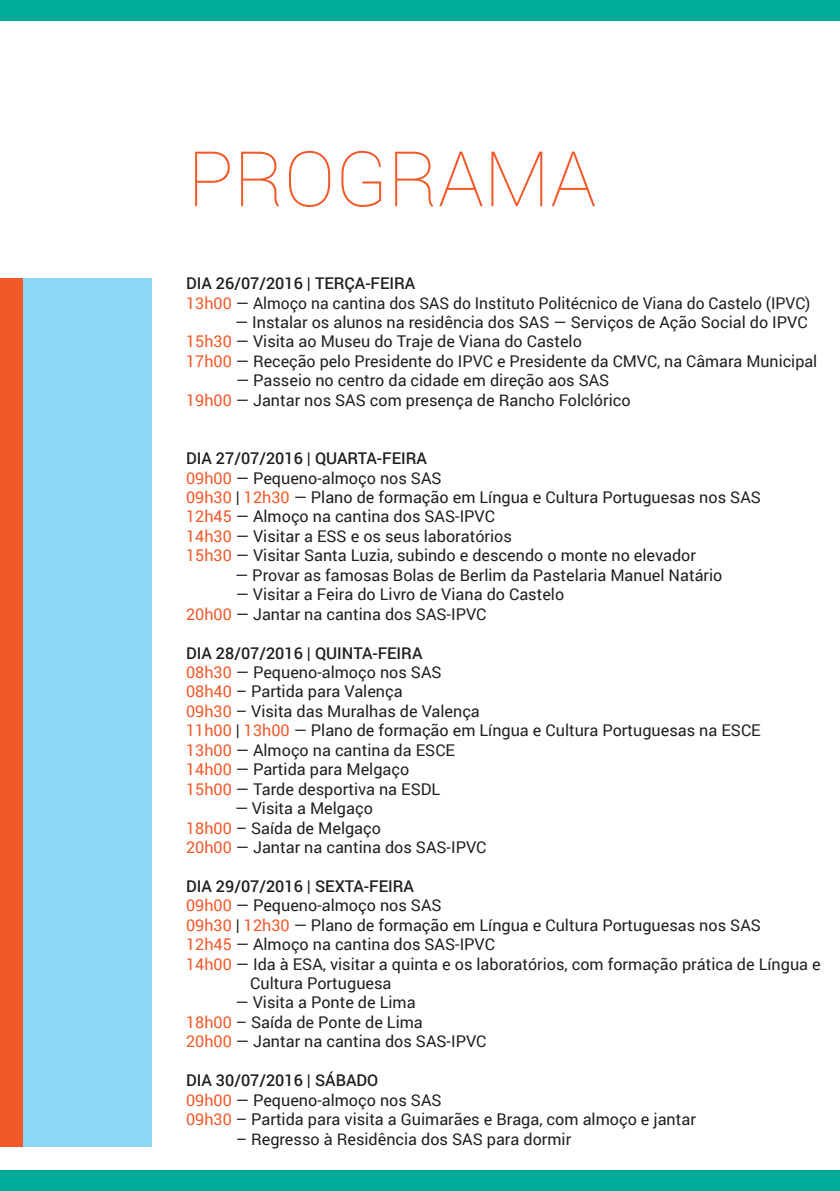
<style>
.page{position:relative;width:840px;height:1191px;background:#fff}
.page>*{position:absolute;margin:0;border:0;box-sizing:border-box;transform-origin:0 0}
.t1{font:100 76.8px "Roboto";color:#f15929}
.t2{font:16.2px/19.4px "Roboto";color:#231f20}
.t3{font:500 16.2px "Roboto";color:#231f20}
.s1{font-weight:500}
.s2{color:#f15929}
</style>
<div class="page">
<div style="left:0;top:0;width:839px;height:21px;background:#00ac97"></div>
<div style="left:0;top:1170px;width:839px;height:21px;background:#00ac97"></div>
<div style="left:0;top:279px;width:28px;height:868px;background:#f15929"></div>
<div style="left:23px;top:279px;width:129px;height:868px;background:#8dd7f7"></div>
<h1 class="t1" style="left:187px;top:126px;width:410px">PROGRAMA</h1>
<p class="t2" style="left:186px;top:273px;width:625px"><span class="s1">DIA 26/07/2016 | TERÇA-FEIRA<br></span><span class="s2">13h00</span> — Almoço na cantina dos SAS do Instituto Politécnico de Viana do Castelo (IPVC)</p>
<p class="t2" style="left:186px;top:312px;width:632px;text-indent:49px">— Instalar os alunos na residência dos SAS — Serviços de Ação Social do IPVC<br><span class="s2">15h30</span> — Visita ao Museu do Traje de Viana do Castelo<br><span class="s2">17h00</span> — Receção pelo Presidente do IPVC e Presidente da CMVC, na Câmara Municipal</p>
<p class="t2" style="left:186px;top:370px;width:445px;text-indent:50px">— Passeio no centro da cidade em direção aos SAS<br><span class="s2">19h00</span> — Jantar nos SAS com presença de Rancho Folclórico</p>
<p class="t2" style="left:186px;top:448px;width:576px"><span class="s1">DIA 27/07/2016 | QUARTA-FEIRA<br></span><span class="s2">09h00</span> — Pequeno-almoço nos SAS<br><span class="s2">09h30</span> | <span class="s2">12h30</span> — Plano de formação em Língua e Cultura Portuguesas nos SAS <span class="s2">12h45</span> — Almoço na cantina dos SAS-IPVC<br><span class="s2">14h30</span> — Visitar a ESS e os seus laboratórios<br><span class="s2">15h30</span> — Visitar Santa Luzia, subindo e descendo o monte no elevador</p>
<p class="t2" style="left:235px;top:564px;width:488px">— Provar as famosas Bolas de Berlim da Pastelaria Manuel Natário</p>
<p class="t2" style="left:186px;top:584px;width:379px;text-indent:50px">— Visitar a Feira do Livro de Viana do Castelo<br><span class="s2">20h00</span> — Jantar na cantina dos SAS-IPVC</p>
<p class="t2" style="left:186px;top:642px;width:575px"><span class="s1">DIA 28/07/2016 | QUINTA-FEIRA<br></span><span class="s2">08h30</span> — Pequeno-almoço nos SAS<br><span class="s2">08h40</span> – Partida para Valença<br><span class="s2">09h30</span> – Visita das Muralhas de Valença<br><span class="s2">11h00</span> | <span class="s2">13h00</span> — Plano de formação em Língua e Cultura Portuguesas na ESCE <span class="s2">13h00</span> — Almoço na cantina da ESCE<br><span class="s2">14h00</span> — Partida para Melgaço<br><span class="s2">15h00</span> — Tarde desportiva na ESDL</p>
<p class="t2" style="left:186px;top:798px;width:301px;text-indent:49px">— Visita a Melgaço<br><span class="s2">18h00</span> – Saída de Melgaço<br><span class="s2">20h00</span> — Jantar na cantina dos SAS-IPVC</p>
<p class="t3" style="left:186px;top:874px;width:229px">DIA 29/07/2016 | SEXTA-FEIRA</p>
<p class="t2" style="left:186px;top:895px;width:257px"><span class="s2">09h00</span> — Pequeno-almoço nos SAS</p>
<p class="t2" style="left:186px;top:914px;width:576px"><span class="s2">09h30</span> | <span class="s2">12h30</span> — Plano de formação em Língua e Cultura Portuguesas nos SAS</p>
<p class="t2" style="left:186px;top:934px;width:310px"><span class="s2">12h45</span> — Almoço na cantina dos SAS-IPVC</p>
<p class="t2" style="left:186px;top:953px;width:635px"><span class="s2">14h00</span> — Ida à ESA, visitar a quinta e os laboratórios, com formação prática de Língua e</p>
<p class="t2" style="left:250px;top:973px;width:143px">Cultura Portuguesa</p>
<p class="t2" style="left:186px;top:992px;width:301px;text-indent:49px">— Visita a Ponte de Lima<br><span class="s2">18h00</span> – Saída de Ponte de Lima<br><span class="s2">20h00</span> — Jantar na cantina dos SAS-IPVC</p>
<p class="t2" style="left:186px;top:1070px;width:511px"><span class="s1">DIA 30/07/2016 | SÁBADO<br></span><span class="s2">09h00</span> — Pequeno-almoço nos SAS<br><span class="s2">09h30</span> – Partida para visita a Guimarães e Braga, com almoço e jantar</p>
<p class="t2" style="left:236px;top:1128px;width:337px">– Regresso à Residência dos SAS para dormir</p>
</div>
